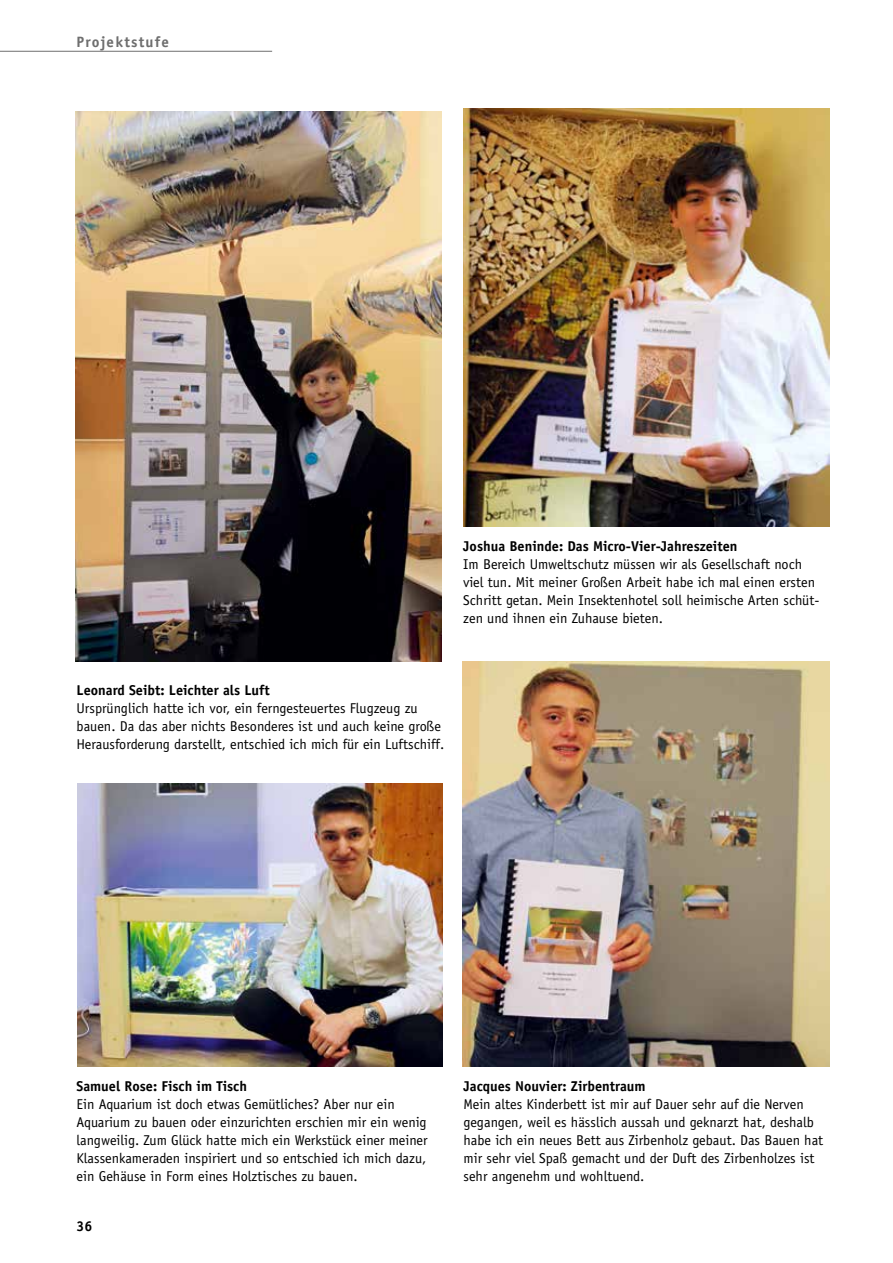
<style>
.page{position:relative;width:893px;height:1263px;background:#fff}
.page>*{position:absolute;margin:0;border:0;box-sizing:border-box;transform-origin:0 0}
.t1{font:700 15px "Officina Sans Std";letter-spacing:.08em;color:#6e6e6e}
.t2{font:14.25px/18px "Officina Sans Std";color:#000}
.t3{font:700 14.25px "Officina Sans Std";color:#000}
</style>
<div class="page">
<hr style="left:0;top:51px;width:272px;height:1px;background:#6e6e6e">
<img style="left:76px;top:111px;width:366px;height:551px">
<img style="left:463px;top:662px;width:366px;height:405px">
<img style="left:77px;top:783px;width:365px;height:284px">
<img style="left:463px;top:108px;width:366px;height:418px">
<p class="t1" style="left:77px;top:32px;width:94px">Projektstufe</p>
<p class="t3" style="left:463px;top:537px;width:276px">Joshua Beninde: Das Micro-Vier-Jahreszeiten</p>
<p class="t2" style="left:463px;top:555px;width:358px">Im Bereich Umweltschutz müssen wir als Gesellschaft noch viel tun. Mit meiner Großen Arbeit habe ich mal einen ersten Schritt getan. Mein Insektenhotel soll heimische Arten schüt&shy;zen und ihnen ein Zuhause bieten.</p>
<p class="t3" style="left:77px;top:681px;width:195px">Leonard Seibt: Leichter als Luft</p>
<p class="t2" style="left:77px;top:699px;width:369px">Ursprünglich hatte ich vor, ein ferngesteuertes Flugzeug zu bauen. Da das aber nichts Besonderes ist und auch keine große<br>Herausforderung darstellt, entschied ich mich für ein Luftschiff.</p>
<p class="t3" style="left:77px;top:1077px;width:172px">Samuel Rose: Fisch im Tisch</p>
<p class="t2" style="left:77px;top:1095px;width:353px">Ein Aquarium ist doch etwas Gemütliches? Aber nur ein Aquarium zu bauen oder einzurichten erschien mir ein wenig langweilig. Zum Glück hatte mich ein Werkstück einer meiner Klassenkameraden inspiriert und so entschied ich mich dazu, ein Gehäuse in Form eines Holztisches zu bauen.</p>
<p class="t3" style="left:77px;top:1217px;width:17px">36</p>
<p class="t3" style="left:463px;top:1077px;width:184px">Jacques Nouvier: Zirbentraum</p>
<p class="t2" style="left:463px;top:1095px;width:361px">Mein altes Kinderbett ist mir auf Dauer sehr auf die Nerven gegangen, weil es hässlich aussah und geknarzt hat, deshalb habe ich ein neues Bett aus Zirbenholz gebaut. Das Bauen hat mir sehr viel Spaß gemacht und der Duft des Zirbenholzes ist sehr angenehm und wohltuend.</p>
</div>
